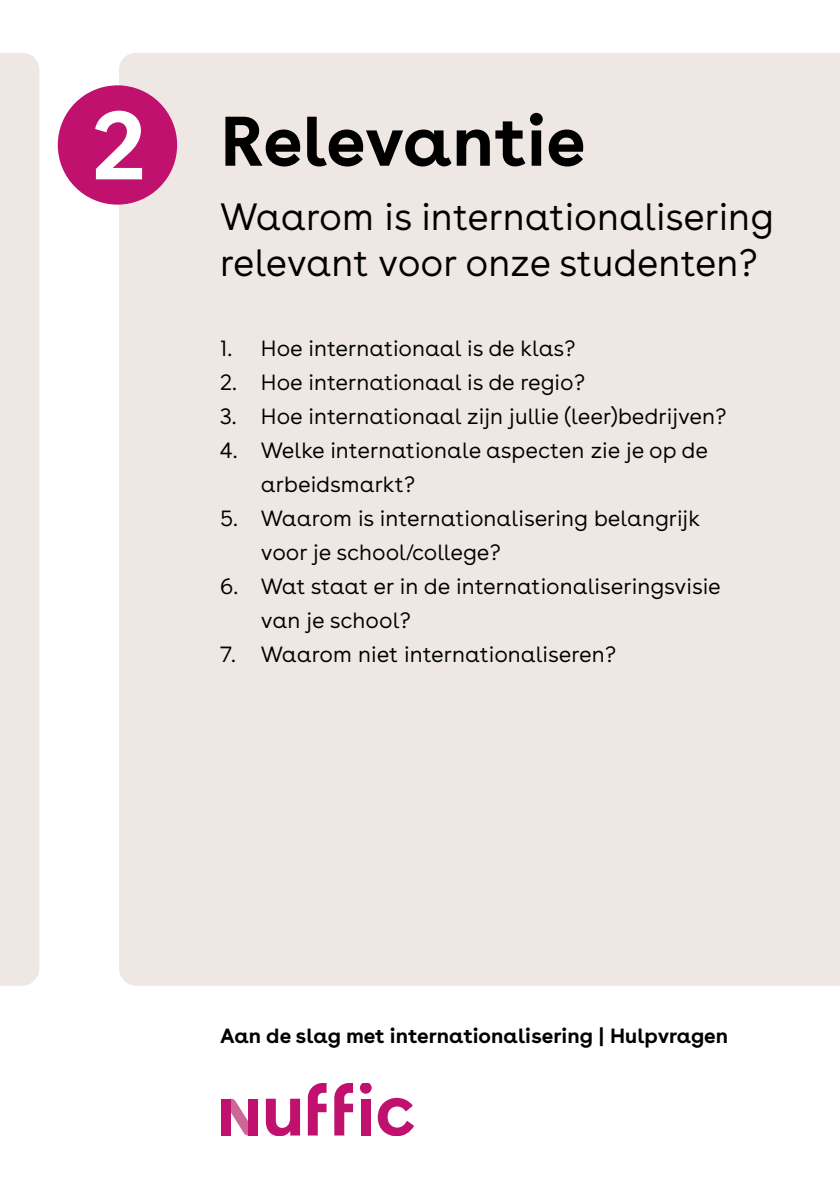
<style>
.page{position:relative;width:840px;height:1191px;background:#fff}
.page>*{position:absolute;margin:0;border:0;box-sizing:border-box;transform-origin:0 0}
.t1{font:700 96px "Buenos Aires";color:#fff}
.t2{font:700 70px "Buenos Aires";color:#000}
.t3{font:300 38px/45.6px "Buenos Aires";color:#000}
.t4{font:300 22px/34px "Buenos Aires";color:#000}
.t5{font:700 20.6px "Buenos Aires";color:#000}
</style>
<div class="page">
<div style="left:119px;top:53px;width:720px;height:932px;background:#efe7e3"></div>
<div style="left:0;top:53px;width:39px;height:932px;background:#efe7e3"></div>
<div style="left:58px;top:85px;width:119px;height:120px;background:#c0116f;border-radius:50%"></div>
<svg style="left:231px;top:1098px;width:17px;height:37px"></svg>
<div style="left:248px;top:1098px;width:10px;height:37px;background:#c0116f"></div>
<div style="left:221px;top:1098px;width:10px;height:37px;background:#c0116f"></div>
<div style="left:360px;top:1083px;width:11px;height:10px;background:#c0116f;border-radius:50%"></div>
<div style="left:360px;top:1098px;width:10px;height:37px;background:#c0116f"></div>
<svg style="left:377px;top:1097px;width:37px;height:38px"></svg>
<svg style="left:266px;top:1098px;width:34px;height:37px"></svg>
<svg style="left:307px;top:1083px;width:19px;height:52px"></svg>
<svg style="left:334px;top:1083px;width:19px;height:52px"></svg>
<h1 class="t1" style="left:93px;top:88px;width:53px">2</h1>
<h2 class="t2" style="left:220px;top:99px;width:367px">Relevantie</h2>
<h3 class="t3" style="left:220px;top:196px;width:554px">Waarom is internationalisering relevant voor onze studenten?</h3>
<p class="t4" style="left:220px;top:332px;width:357px">1. Hoe internationaal is de klas?</p>
<p class="t4" style="left:220px;top:366px;width:366px">2. Hoe internationaal is de regio?</p>
<p class="t4" style="left:220px;top:400px;width:507px">3. Hoe internationaal zijn jullie (leer)bedrijven?</p>
<p class="t4" style="left:261px;top:434px;width:448px;text-indent:-41px">4. Welke internationale aspecten zie je op de arbeidsmarkt?</p>
<p class="t4" style="left:261px;top:502px;width:440px;text-indent:-41px">5. Waarom is internationalisering belangrijk voor je school/college?</p>
<p class="t4" style="left:261px;top:570px;width:461px;text-indent:-41px">6. Wat staat er in de internationaliseringsvisie van je school?</p>
<p class="t4" style="left:220px;top:638px;width:397px">7. Waarom niet internationaliseren?</p>
<p class="t5" style="left:220px;top:1023px;width:509px">Aan de slag met internationalisering | Hulpvragen</p>
</div>
